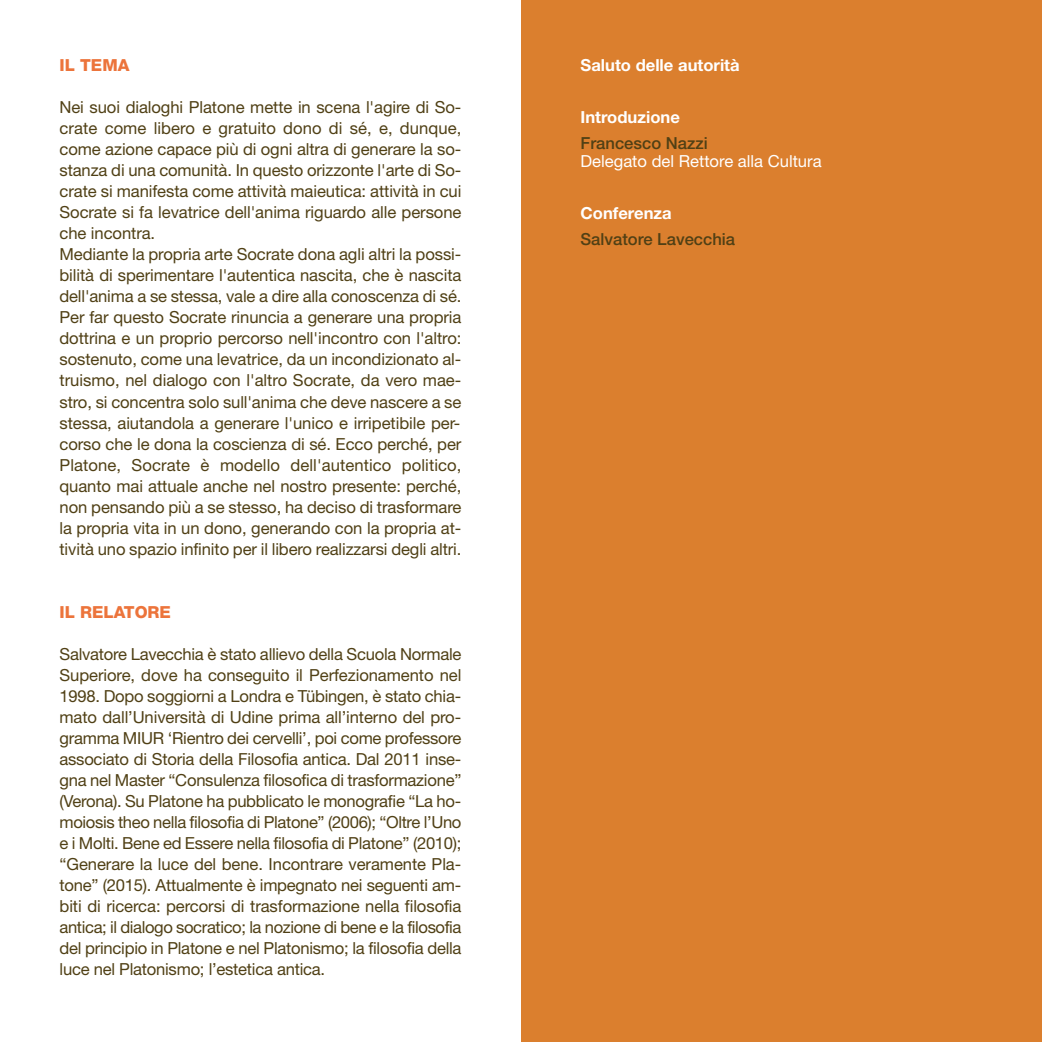
<style>
.page{position:relative;width:1042px;height:1042px;background:#fff}
.page>*{position:absolute;margin:0;border:0;box-sizing:border-box;transform-origin:0 0}
.t1{font:16.62px/21px "Helvetica Neue LT Std";letter-spacing:-.005em;color:#504015}
.t2{font:700 16.62px "Helvetica Neue LT Std";color:#fff}
.t3{font:500 16.62px "Helvetica Neue LT Std";color:#504015}
.t4{font:16.62px "Helvetica Neue LT Std";color:#fff}
.t5{font:800 16.62px "Helvetica Neue LT Std";color:#ec743b}
</style>
<div class="page">
<div style="left:521px;top:0;width:521px;height:1042px;background:#db7f2e"></div>
<p class="t5" style="left:60px;top:60px;width:71px">IL TEMA</p>
<p class="t1" style="left:60px;top:99px;width:403px">Nei suoi dialoghi Platone mette in scena l'agire di So&shy;crate come libero e gratuito dono di sé, e, dunque, come azione capace più di ogni altra di generare la so&shy;stanza di una comunità. In questo orizzonte l'arte di So&shy;crate si manifesta come attività maieutica: attività in cui Socrate si fa levatrice dell'anima riguardo alle persone che incontra.<br>Mediante la propria arte Socrate dona agli altri la possi&shy;bilità di sperimentare l'autentica nascita, che è nascita dell'anima a se stessa, vale a dire alla conoscenza di sé.<br>Per far questo Socrate rinuncia a generare una propria dottrina e un proprio percorso nell'incontro con l'altro: sostenuto, come una levatrice, da un incondizionato al&shy;truismo, nel dialogo con l'altro Socrate, da vero mae&shy;stro, si concentra solo sull'anima che deve nascere a se stessa, aiutandola a generare l'unico e irripetibile per&shy;corso che le dona la coscienza di sé. Ecco perché, per Platone, Socrate è modello dell'autentico politico, quanto mai attuale anche nel nostro presente: perché, non pensando più a se stesso, ha deciso di trasformare la propria vita in un dono, generando con la propria at&shy;tività uno spazio infinito per il libero realizzarsi degli altri.</p>
<p class="t5" style="left:60px;top:606px;width:113px">IL RELATORE</p>
<p class="t1" style="left:60px;top:645px;width:403px;text-align:justify">Salvatore Lavecchia è stato allievo della Scuola Normale Superiore, dove ha conseguito il Perfezionamento nel 1998. Dopo soggiorni a Londra e Tübingen, è stato chia&shy;mato dall’Università di Udine prima all’interno del pro&shy;gramma MIUR ‘Rientro dei cervelli’, poi come professore associato di Storia della Filosofia antica. Dal 2011 inse&shy;gna nel Master “Consulenza filosofica di trasformazione” (Verona). Su Platone ha pubblicato le monografie “La ho&shy;moiosis theo nella filosofia di Platone” (2006); “Oltre l’Uno e i Molti. Bene ed Essere nella filosofia di Platone” (2010); “Generare la luce del bene. Incontrare veramente Pla&shy;tone” (2015). Attualmente è impegnato nei seguenti am&shy;biti di ricerca: percorsi di trasformazione nella filosofia antica; il dialogo socratico; la nozione di bene e la filosofia del principio in Platone e nel Platonismo; la filosofia della luce nel Platonismo; l’estetica antica.</p>
<p class="t2" style="left:580px;top:60px;width:161px">Saluto delle autorità</p>
<p class="t2" style="left:580px;top:111px;width:101px">Introduzione</p>
<p class="t3" style="left:580px;top:137px;width:129px">Francesco Nazzi</p>
<p class="t4" style="left:580px;top:155px;width:243px">Delegato del Rettore alla Cultura</p>
<p class="t2" style="left:580px;top:207px;width:93px">Conferenza</p>
<p class="t3" style="left:580px;top:233px;width:156px">Salvatore Lavecchia</p>
</div>
